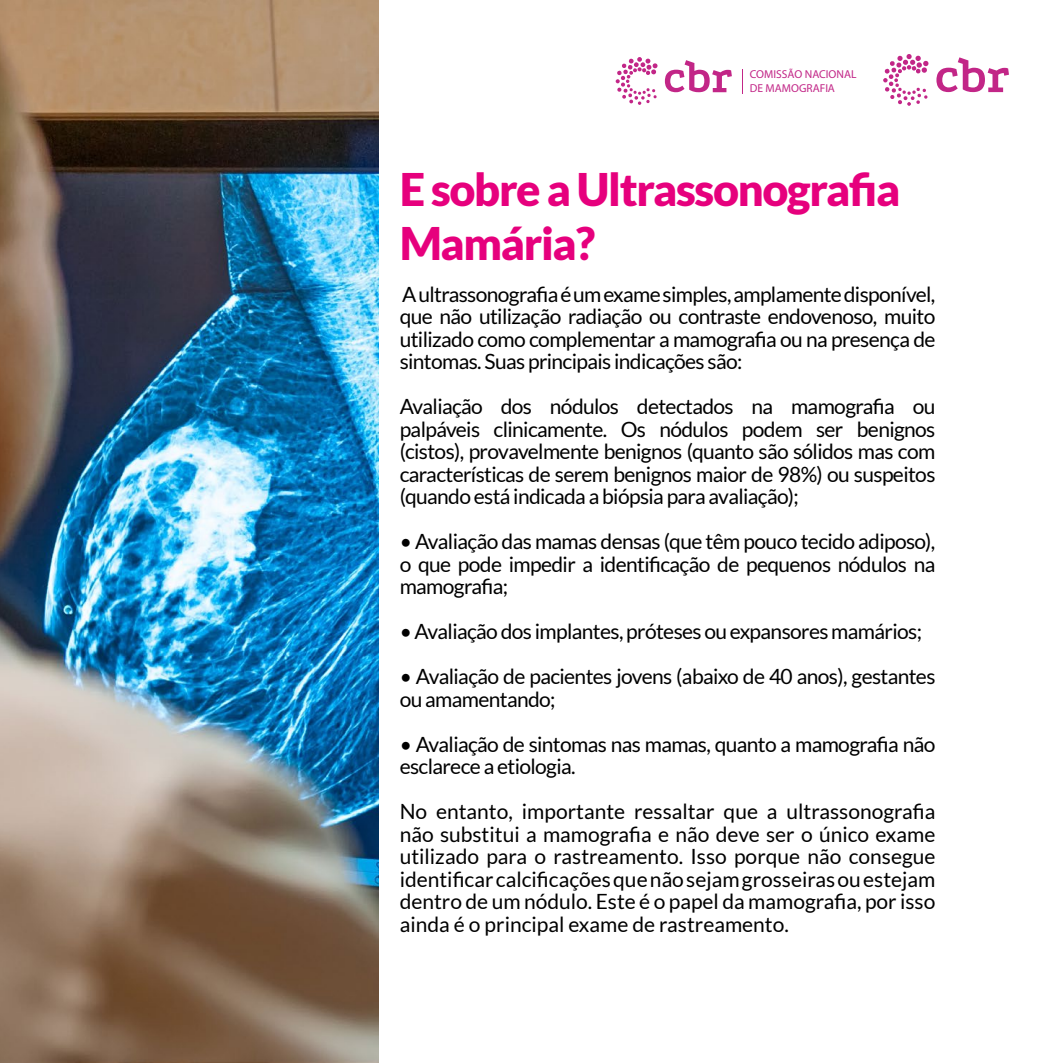
<style>
.page{position:relative;width:1063px;height:1063px;background:#fff}
.page>*{position:absolute;margin:0;border:0;box-sizing:border-box;transform-origin:0 0}
.t1{font:900 45px/54px "Lato";letter-spacing:-.03em;color:#e6007d}
.t2{font:21px/22.5px "Lato";letter-spacing:-.03em;color:#000;text-align:justify}
.t3{font:11.55px/13.8px "Myriad Pro";color:#c22687}
</style>
<div class="page">
<svg style="left:936px;top:57px;width:73px;height:35px"></svg>
<svg style="left:883px;top:54px;width:45px;height:52px"></svg>
<svg style="left:742px;top:69px;width:1px;height:24px"></svg>
<svg style="left:665px;top:60px;width:67px;height:32px"></svg>
<svg style="left:616px;top:57px;width:42px;height:48px"></svg>
<img style="left:0;top:0;width:378px;height:1063px">
<p class="t3" style="left:750px;top:68px;width:108px">COMISSÃO NACIONAL<br>DE MAMOGRAFIA</p>
<h1 class="t1" style="left:400px;top:162px;width:502px">E sobre a Ultrassonografia<br>Mamária?</h1>
<p class="t2" style="left:400px;top:283px;width:537px">A ultrassonografia é um exame simples, amplamente disponível, que não utilização radiação ou contraste endovenoso, muito utilizado como complementar a mamografia ou na presença de sintomas. Suas principais indicações são:</p>
<p class="t2" style="left:400px;top:395px;width:537px">Avaliação dos nódulos detectados na mamografia ou palpáveis clinicamente. Os nódulos podem ser benignos (cistos), provavelmente benignos (quanto são sólidos mas com características de serem benignos maior de 98%) ou suspeitos (quando está indicada a biópsia para avaliação);</p>
<p class="t2" style="left:400px;top:530px;width:537px">• Avaliação das mamas densas (que têm pouco tecido adiposo), o que pode impedir a identificação de pequenos nódulos na mamografia;</p>
<p class="t2" style="left:400px;top:620px;width:524px">• Avaliação dos implantes, próteses ou expansores mamários;</p>
<p class="t2" style="left:400px;top:665px;width:537px">• Avaliação de pacientes jovens (abaixo de 40 anos), gestantes ou amamentando;</p>
<p class="t2" style="left:400px;top:733px;width:537px">• Avaliação de sintomas nas mamas, quanto a mamografia não esclarece a etiologia.</p>
<p class="t2" style="left:400px;top:800px;width:537px">No entanto, importante ressaltar que a ultrassonografia não substitui a mamografia e não deve ser o único exame utilizado para o rastreamento. Isso porque não consegue identificar calcificações que não sejam grosseiras ou estejam dentro de um nódulo. Este é o papel da mamografia, por isso ainda é o principal exame de rastreamento.</p>
</div>
